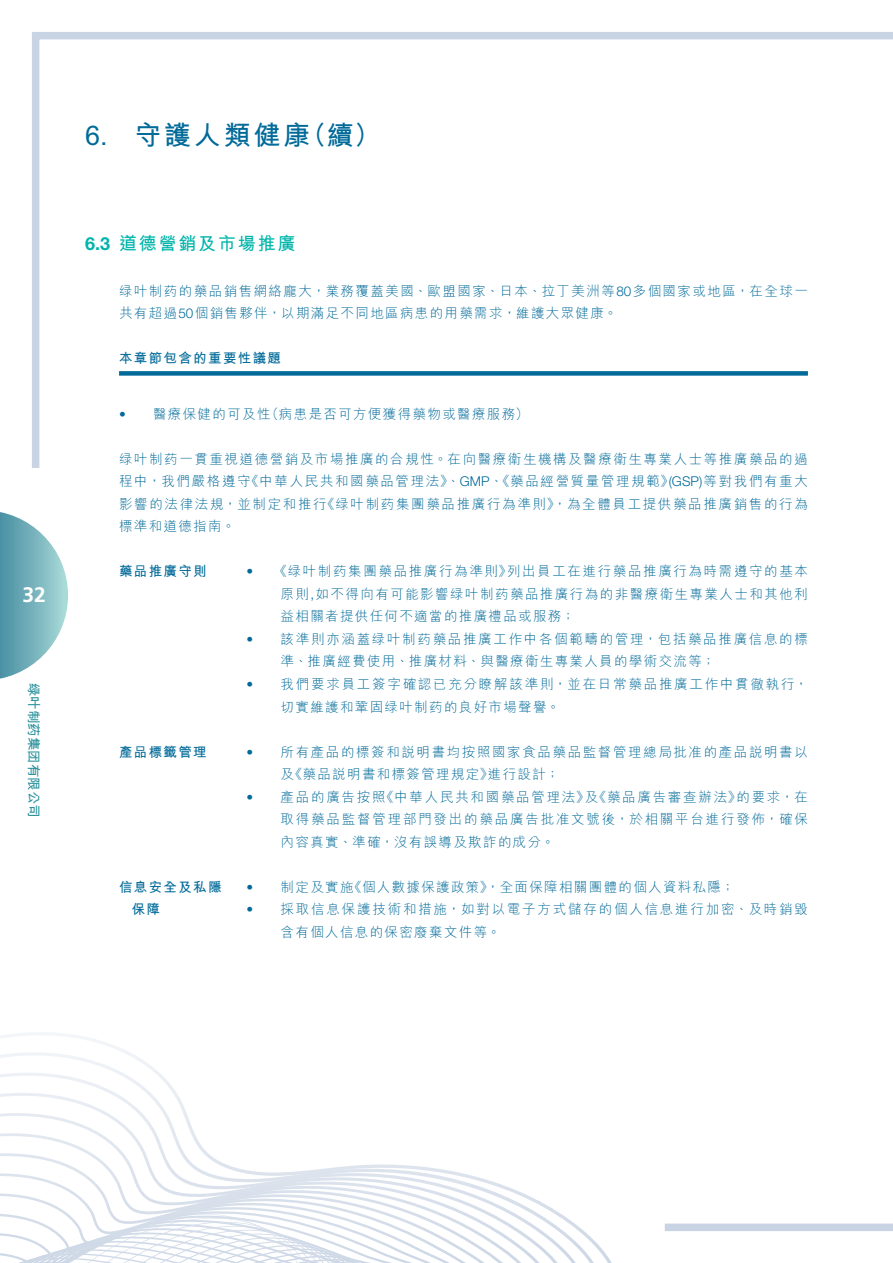
<style>
.page{position:relative;width:893px;height:1263px;background:#fff}
.page>*{position:absolute;margin:0;border:0;box-sizing:border-box;transform-origin:0 0}
.t1{font:700 27px "M Hei HK";letter-spacing:.1em;color:#016a99}
.t2{font:700 21px "Frutiger LT Std";color:#fff}
.t3{font:700 18px "M Hei HK";letter-spacing:.1em;color:#00b5ab}
.t4{font:300 13.5px/22.5px "M Hei HK";letter-spacing:.11em;color:#016a99}
.t5{font:300 13.5px/22.5px "M Hei HK";letter-spacing:.13em;color:#016a99}
.t6{font:300 13.5px/22.5px "M Hei HK";letter-spacing:.135em;color:#016a99}
.t7{font:700 13.5px/22.5px "M Hei HK";letter-spacing:.1em;color:#016a99}
.t8{font:700 13.5px "M Hei HKS";color:#28919b}
.s1{font-family:"Helvetica Neue LT Std"}
.s2{font-family:"M Hei HKS"}
</style>
<div class="page">
<svg style="left:0;top:1046px;width:609px;height:217px"></svg>
<svg style="left:0;top:1070px;width:593px;height:193px"></svg>
<svg style="left:0;top:1086px;width:576px;height:177px"></svg>
<svg style="left:0;top:1107px;width:560px;height:156px"></svg>
<svg style="left:0;top:1127px;width:545px;height:136px"></svg>
<svg style="left:0;top:1147px;width:531px;height:116px"></svg>
<svg style="left:0;top:1167px;width:517px;height:96px"></svg>
<svg style="left:0;top:1187px;width:503px;height:76px"></svg>
<svg style="left:32px;top:32px;width:861px;height:436px"></svg>
<svg style="left:664px;top:1223px;width:229px;height:8px;background:#ccd6e5"></svg>
<svg style="left:0;top:512px;width:68px;height:167px"></svg>
<div style="left:119px;top:371px;width:689px;height:5px;background:#016a99"></div>
<h2 class="t2" style="left:22px;top:583px;width:25px">32</h2>
<p class="t8" style="left:44px;top:682px;width:136px;rotate:90deg">綠葉制藥集團有限公司</p>
<h1 class="t1" style="left:85px;top:115px;width:297px">6. 守護人類健康（續）</h1>
<h3 class="t3" style="left:85px;top:230px;width:212px"><span class="s1">6.3</span> 道德營銷及市場推廣</h3>
<p class="t4" style="left:119px;top:279px;width:690px"><span class="s2">綠葉製藥</span>的藥品銷售網絡龐大，業務覆蓋美國、歐盟國家、日本、拉丁美洲等<span class="s1">80</span>多個國家或地區，在全球一共有超過<span class="s1">50</span>個銷售夥伴，以期滿足不同地區病患的用藥需求，維護大眾健康。</p>
<p class="t7" style="left:119px;top:346px;width:163px">本章節包含的重要性議題</p>
<p class="t4" style="left:119px;top:402px;width:411px"><span class="s1">•</span> 醫療保健的可及性（病患是否可方便獲得藥物或醫療服務）</p>
<p class="t4" style="left:119px;top:447px;width:690px;text-align:justify"><span class="s2">綠葉製藥</span>一貫重視道德營銷及市場推廣的合規性。在向醫療衛生機構及醫療衛生專業人士等推廣藥品的過程中，我們嚴格遵守《中華人民共和國藥品管理法》、<span class="s1">GMP</span>、《藥品經營質量管理規範》<span class="s1">(GSP)</span>等對我們有重大影響的法律法規，並制定和推行《<span class="s2">綠葉製藥</span>集團藥品推廣行為準則》，為全體員工提供藥品推廣銷售的行為標準和道德指南。</p>
<p class="t7" style="left:119px;top:559px;width:89px">藥品推廣守則</p>
<p class="t4" style="left:281px;top:560px;width:529px;text-align:justify;text-indent:-34px"><span class="s1">•</span> 《<span class="s2">綠葉製藥</span>集團藥品推廣行為準則》列出員工在進行藥品推廣行為時需遵守的基本原則<span class="s1">,</span>如不得向有可能影響<span class="s2">綠葉製藥</span>藥品推廣行為的非醫療衛生專業人士和其他利益相關者提供任何不適當的推廣禮品或服務；</p>
<p class="t4" style="left:281px;top:627px;width:529px;text-indent:-34px"><span class="s1">•</span> 該準則亦涵蓋<span class="s2">綠葉製藥</span>藥品推廣工作中各個範疇的管理，包括藥品推廣信息的標準、推廣經費使用、推廣材料、與醫療衛生專業人員的學術交流等；</p>
<p class="t5" style="left:281px;top:673px;width:529px;text-indent:-34px"><span class="s1">•</span> 我們要求員工簽字確認已充分瞭解該準則，並在日常藥品推廣工作中貫徹執行，切實維護和鞏固<span class="s2">綠葉製藥</span>的良好市場聲譽。</p>
<p class="t7" style="left:119px;top:739px;width:89px">產品標籤管理</p>
<p class="t4" style="left:281px;top:740px;width:529px;text-indent:-34px"><span class="s1">•</span> 所有產品的標簽和說明書均按照國家食品藥品監督管理總局批准的產品說明書以及《藥品說明書和標簽管理規定》進行設計；</p>
<p class="t4" style="left:281px;top:785px;width:529px;text-align:justify;text-indent:-34px"><span class="s1">•</span> 產品的廣告按照《中華人民共和國藥品管理法》及《藥品廣告審查辦法》的要求，在取得藥品監督管理部門發出的藥品廣告批准文號後，於相關平台進行發佈，確保內容真實、準確，沒有誤導及欺詐的成分。</p>
<p class="t7" style="left:132px;top:874px;width:91px;text-indent:-13px">信息安全及私隱保障</p>
<p class="t4" style="left:247px;top:875px;width:489px"><span class="s1">•</span> 制定及實施《個人數據保護政策》，全面保障相關團體的個人資料私隱；</p>
<p class="t6" style="left:281px;top:898px;width:529px;text-indent:-34px"><span class="s1">•</span> 採取信息保護技術和措施，如對以電子方式儲存的個人信息進行加密、及時銷毀含有個人信息的保密廢棄文件等。</p>
</div>
